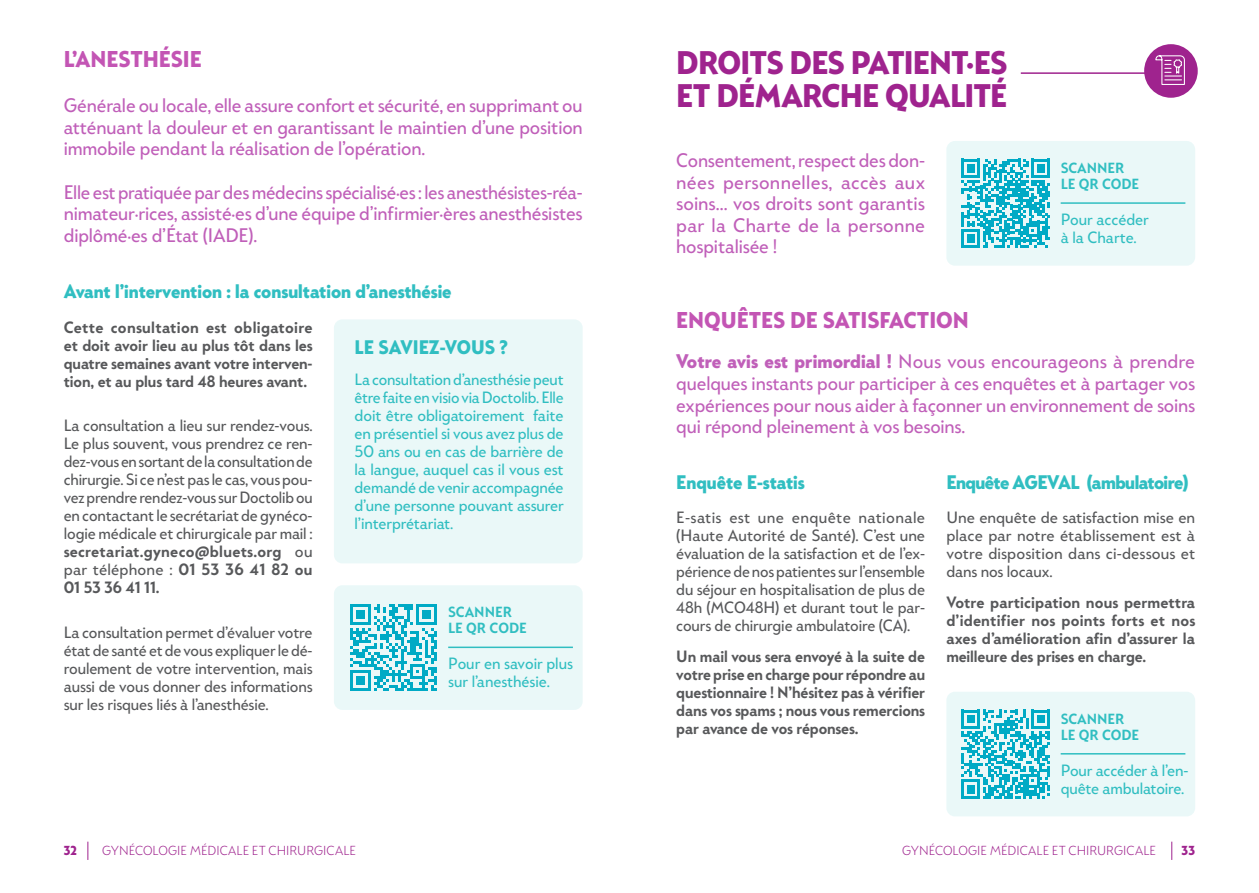
<style>
.page{position:relative;width:1259px;height:893px;background:#fff}
.page>*{position:absolute;margin:0;border:0;box-sizing:border-box;transform-origin:0 0}
.TITRE_2{font:700 30px/33px "Mack";letter-spacing:-.025em;color:#9f238e}
.t1{font:700 21px "Mack";color:#c355b4}
.t2{font:18px/21.6px "Mack";letter-spacing:-.005em;color:#c05fb9;text-align:justify}
.t3{font:700 18px "Mack";color:#30bec1}
.t4{font:700 18px "Mack";letter-spacing:-.03em;color:#30bec1}
.t5{font:15px/18px "Mack";letter-spacing:-.005em;color:#57585a;text-align:justify}
.t6{font:600 15px/18px "Mack";letter-spacing:-.01em;color:#57585a;text-align:justify}
.t7{font:15px/18px "Mack";letter-spacing:-.005em;color:#30bec1}
.t8{font:600 13.5px/16.2px "Mack";color:#30bec1}
.t9{font:300 12px "Mack";color:#9f238e}
.t10{font:700 12px "Mack";color:#9f238e}
.s1{font-weight:600}
.s2{font-weight:700}
</style>
<div class="page">
<svg style="left:1171px;top:842px;width:1px;height:18px"></svg>
<svg style="left:87px;top:842px;width:1px;height:18px"></svg>
<div style="left:334px;top:319px;width:249px;height:244px;background:#eaf8f8;border-radius:9px"></div>
<div style="left:334px;top:585px;width:249px;height:125px;background:#eaf8f8;border-radius:9px"></div>
<svg style="left:350px;top:604px;width:86px;height:87px"></svg>
<hr style="left:448px;top:647px;width:125px;height:1px;background:#30bec1">
<hr style="left:1020px;top:72px;width:175px;height:2px;background:#9f238e">
<div style="left:946px;top:692px;width:249px;height:124px;background:#eaf8f8;border-radius:9px"></div>
<svg style="left:961px;top:710px;width:89px;height:88px"></svg>
<hr style="left:1060px;top:753px;width:125px;height:1px;background:#30bec1">
<div style="left:946px;top:141px;width:249px;height:125px;background:#eaf8f8;border-radius:9px"></div>
<svg style="left:961px;top:159px;width:89px;height:89px"></svg>
<hr style="left:1060px;top:202px;width:125px;height:2px;background:#30bec1">
<div style="left:1144px;top:44px;width:53px;height:54px;background:#9f238e;border-radius:50%"></div>
<svg style="left:1155px;top:55px;width:30px;height:30px"></svg>
<p class="t1" style="left:64px;top:45px;width:139px">L’ANESTHÉSIE</p>
<p class="t2" style="left:64px;top:95px;width:520px">Générale ou locale, elle assure confort et sécurité, en supprimant ou atténuant la douleur et en garantissant le maintien d’une position immobile pendant la réalisation de l’opération.</p>
<p class="t2" style="left:64px;top:181px;width:520px">Elle est pratiquée par des médecins spécialisé·es : les anesthésistes-réa&shy;nimateur·rices, assisté·es d’une équipe d’infirmier·ères anesthésistes diplômé·es d’État (IADE).</p>
<p class="t3" style="left:64px;top:279px;width:389px">Avant l’intervention : la consultation d’anesthésie</p>
<p class="t6" style="left:64px;top:318px;width:250px">Cette consultation est obligatoire et doit avoir lieu au plus tôt dans les quatre semaines avant votre interven&shy;tion, et au plus tard 48 heures avant.</p>
<p class="t5" style="left:64px;top:417px;width:250px">La consultation a lieu sur rendez-vous.<br>Le plus souvent, vous prendrez ce ren&shy;dez-vous en sortant de la consultation de chirurgie. Si ce n’est pas le cas, vous pou&shy;vez prendre rendez-vous sur Doctolib ou en contactant le secrétariat de gynéco&shy;logie médicale et chirurgicale par mail : <span class="s1">secretariat.gyneco@bluets.org</span> ou par téléphone : <span class="s1">01 53 36 41 82 ou 01 53 36 41 11.</span></p>
<p class="t5" style="left:64px;top:623px;width:250px">La consultation permet d’évaluer votre état de santé et de vous expliquer le dé&shy;roulement de votre intervention, mais aussi de vous donner des informations sur les risques liés à l’anesthésie.</p>
<p class="t3" style="left:354px;top:335px;width:155px">LE SAVIEZ-VOUS ?</p>
<p class="t7" style="left:354px;top:371px;width:211px;text-align:justify">La consultation d’anesthésie peut être faite en visio via Doctolib. Elle doit être obligatoirement faite en présentiel si vous avez plus de 50 ans ou en cas de barrière de la langue, auquel cas il vous est demandé de venir accompagnée d’une personne pouvant assurer l’interprétariat.</p>
<p class="t8" style="left:448px;top:604px;width:80px">SCANNER<br>LE QR CODE</p>
<p class="t7" style="left:448px;top:655px;width:126px">Pour en savoir plus sur l’anesthésie.</p>
<p class="TITRE_2" style="left:676px;top:46px;width:332px">DROITS DES PATIENT·ES<br>ET DÉMARCHE QUALITÉ</p>
<p class="t2" style="left:676px;top:150px;width:250px">Consentement, respect des don&shy;nées personnelles, accès aux soins... vos droits sont garantis par la Charte de la personne hospitalisée !</p>
<p class="t8" style="left:1060px;top:160px;width:80px">SCANNER<br>LE QR CODE</p>
<p class="t7" style="left:1060px;top:211px;width:90px">Pour accéder à la Charte.</p>
<p class="t1" style="left:676px;top:306px;width:294px">ENQUÊTES DE SATISFACTION</p>
<p class="t2" style="left:676px;top:351px;width:520px"><span class="s2">Votre avis est primordial !</span> Nous vous encourageons à prendre quelques instants pour participer à ces enquêtes et à partager vos expériences pour nous aider à façonner un environnement de soins qui répond pleinement à vos besoins.</p>
<p class="t3" style="left:676px;top:470px;width:130px">Enquête E-statis</p>
<p class="t4" style="left:946px;top:470px;width:244px">Enquête AGEVAL (ambulatoire)</p>
<p class="t5" style="left:676px;top:509px;width:250px">E-satis est une enquête nationale (Haute Autorité de Santé). C’est une évaluation de la satisfaction et de l’ex&shy;périence de nos patientes sur l’ensemble du séjour en hospitalisation de plus de 48h (MCO48H) et durant tout le par&shy;cours de chirurgie ambulatoire (CA).</p>
<p class="t6" style="left:676px;top:648px;width:250px">Un mail vous sera envoyé à la suite de votre prise en charge pour répondre au questionnaire ! N’hésitez pas à vérifier dans vos spams ; nous vous remercions par avance de vos réponses.</p>
<p class="t5" style="left:946px;top:509px;width:250px">Une enquête de satisfaction mise en place par notre établissement est à votre disposition dans ci-dessous et dans nos locaux.</p>
<p class="t6" style="left:946px;top:594px;width:250px">Votre participation nous permettra d’identifier nos points forts et nos axes d’amélioration afin d’assurer la meilleure des prises en charge.</p>
<p class="t8" style="left:1060px;top:711px;width:80px">SCANNER<br>LE QR CODE</p>
<p class="t7" style="left:1060px;top:761px;width:129px">Pour accéder à l’en&shy;quête ambulatoire.</p>
<p class="t10" style="left:64px;top:843px;width:15px">32</p>
<p class="t9" style="left:102px;top:843px;width:255px">GYNÉCOLOGIE MÉDICALE ET CHIRURGICALE</p>
<p class="t9" style="left:902px;top:843px;width:255px">GYNÉCOLOGIE MÉDICALE ET CHIRURGICALE</p>
<p class="t10" style="left:1181px;top:843px;width:15px">33</p>
</div>
